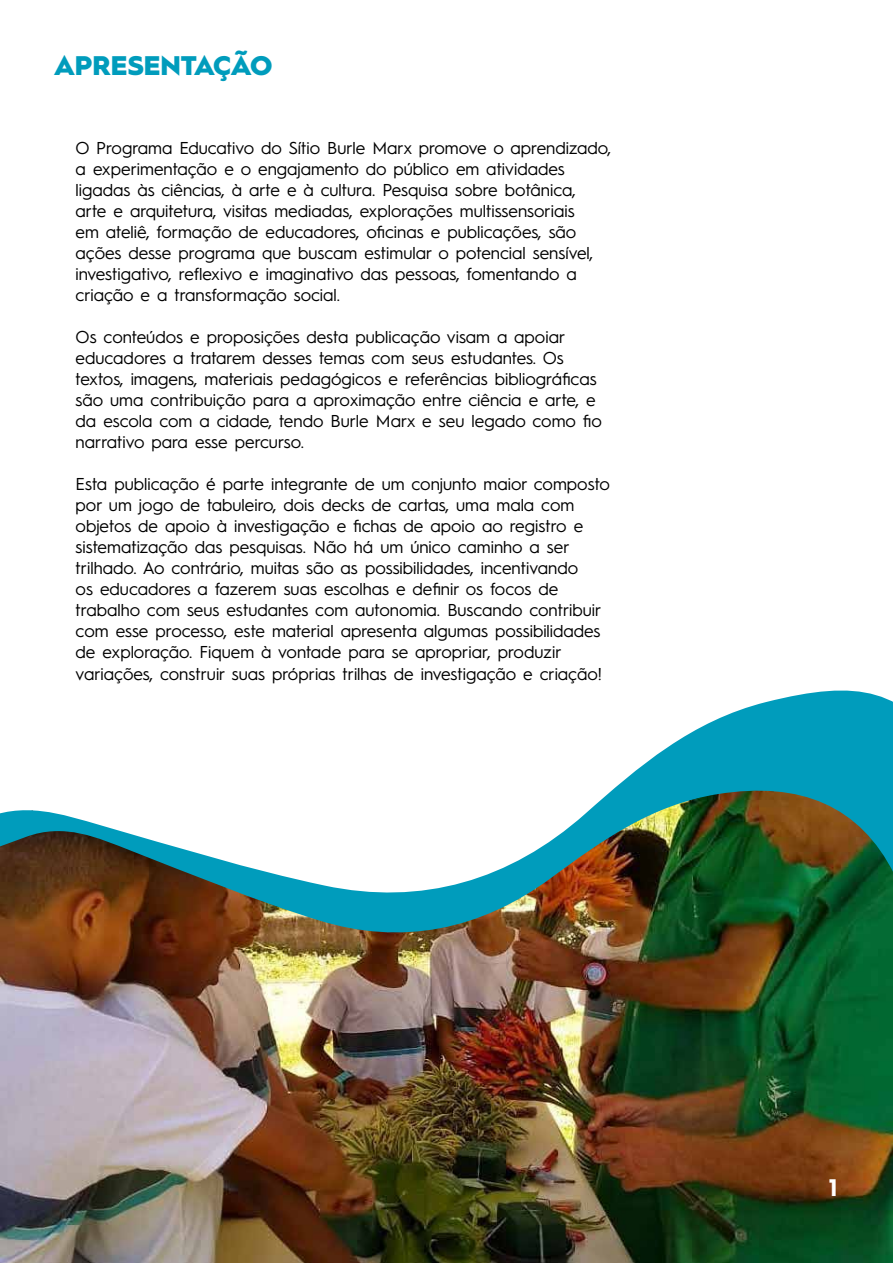
<style>
.page{position:relative;width:893px;height:1263px;background:#fff}
.page>*{position:absolute;margin:0;border:0;box-sizing:border-box;transform-origin:0 0}
.t1{font:900 27px "Hurme Geometric Sans 1";color:#009cbc}
.t2{font:700 24px "Hurme Geometric Sans 1";color:#fff}
.t3{font:17.25px/21px "Hurme Geometric Sans 1";color:#000}
</style>
<div class="page">
<img style="left:0;top:690px;width:893px;height:573px">
<h1 class="t1" style="left:54px;top:46px;width:220px">APRESENTAÇÃO</h1>
<p class="t3" style="left:76px;top:136px;width:537px">O Programa Educativo do Sítio Burle Marx promove o aprendizado, a experimentação e o engajamento do público em atividades ligadas às ciências, à arte e à cultura. Pesquisa sobre botânica,<br>arte e arquitetura, visitas mediadas, explorações multissensoriais<br>em ateliê, formação de educadores, oficinas e publicações, são ações desse programa que buscam estimular o potencial sensível, investigativo, reflexivo e imaginativo das pessoas, fomentando a criação e a transformação social.</p>
<p class="t3" style="left:76px;top:325px;width:528px">Os conteúdos e proposições desta publicação visam a apoiar educadores a tratarem desses temas com seus estudantes. Os textos, imagens, materiais pedagógicos e referências bibliográficas são uma contribuição para a aproximação entre ciência e arte, e da escola com a cidade, tendo Burle Marx e seu legado como fio narrativo para esse percurso.</p>
<p class="t3" style="left:76px;top:472px;width:536px">Esta publicação é parte integrante de um conjunto maior composto por um jogo de tabuleiro, dois decks de cartas, uma mala com objetos de apoio à investigação e fichas de apoio ao registro e sistematização das pesquisas. Não há um único caminho a ser trilhado. Ao contrário, muitas são as possibilidades, incentivando<br>os educadores a fazerem suas escolhas e definir os focos de trabalho com seus estudantes com autonomia. Buscando contribuir com esse processo, este material apresenta algumas possibilidades de exploração. Fiquem à vontade para se apropriar, produzir variações, construir suas próprias trilhas de investigação e criação!</p>
<h2 class="t2" style="left:829px;top:1171px;width:10px">1</h2>
</div>
